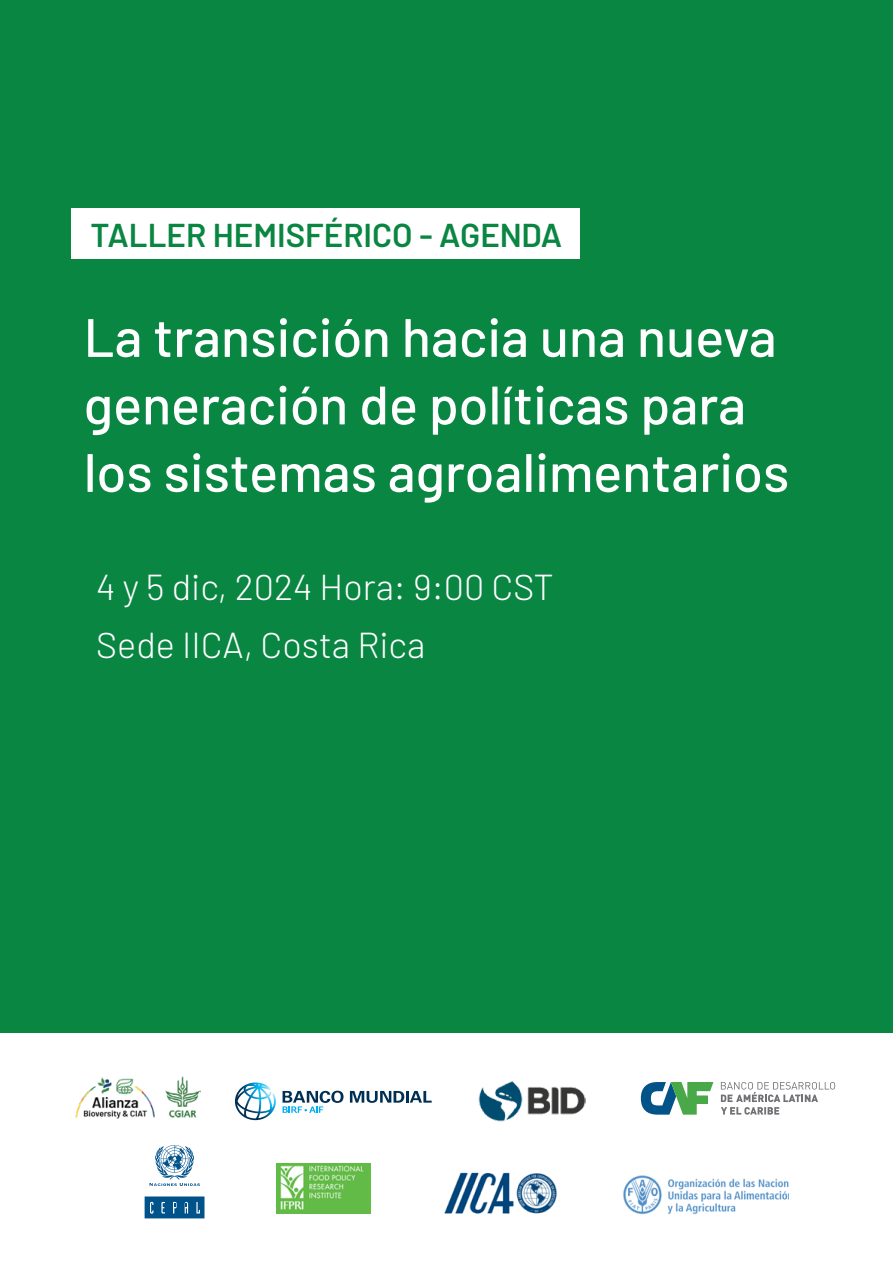
<style>
.page{position:relative;width:893px;height:1263px;background:#fff}
.page>*{position:absolute;margin:0;border:0;box-sizing:border-box;transform-origin:0 0}
.t1{font:500 54px/67.5px "Barlow";color:#fff}
.t2{font:300 36px/57.6px "Barlow";color:#fff}
.t3{font:600 33px "Barlow";color:#098642}
</style>
<div class="page">
<div style="left:0;top:0;width:893px;height:1033px;background:#098642"></div>
<div style="left:71px;top:208px;width:509px;height:51px;background:#fff"></div>
<img style="left:444px;top:1172px;width:113px;height:42px">
<img style="left:478px;top:1081px;width:108px;height:40px">
<svg style="left:641px;top:1082px;width:72px;height:32px"></svg>
<svg style="left:721px;top:1082px;width:114px;height:32px"></svg>
<img style="left:76px;top:1076px;width:125px;height:43px">
<img style="left:276px;top:1163px;width:95px;height:50px">
<svg style="left:145px;top:1196px;width:59px;height:22px"></svg>
<svg style="left:149px;top:1145px;width:51px;height:41px"></svg>
<svg style="left:235px;top:1082px;width:41px;height:38px"></svg>
<svg style="left:283px;top:1091px;width:61px;height:22px"></svg>
<svg style="left:350px;top:1091px;width:82px;height:12px"></svg>
<img style="left:623px;top:1175px;width:165px;height:40px">
<p class="t3" style="left:90px;top:211px;width:473px">TALLER HEMISFÉRICO - AGENDA</p>
<p class="t1" style="left:84px;top:299px;width:707px">La transición hacia una nueva generación de políticas para los sistemas agroalimentarios</p>
<p class="t2" style="left:96px;top:556px;width:459px">4 y 5 dic, 2024 Hora: 9:00 CST<br>Sede IICA, Costa Rica</p>
</div>
